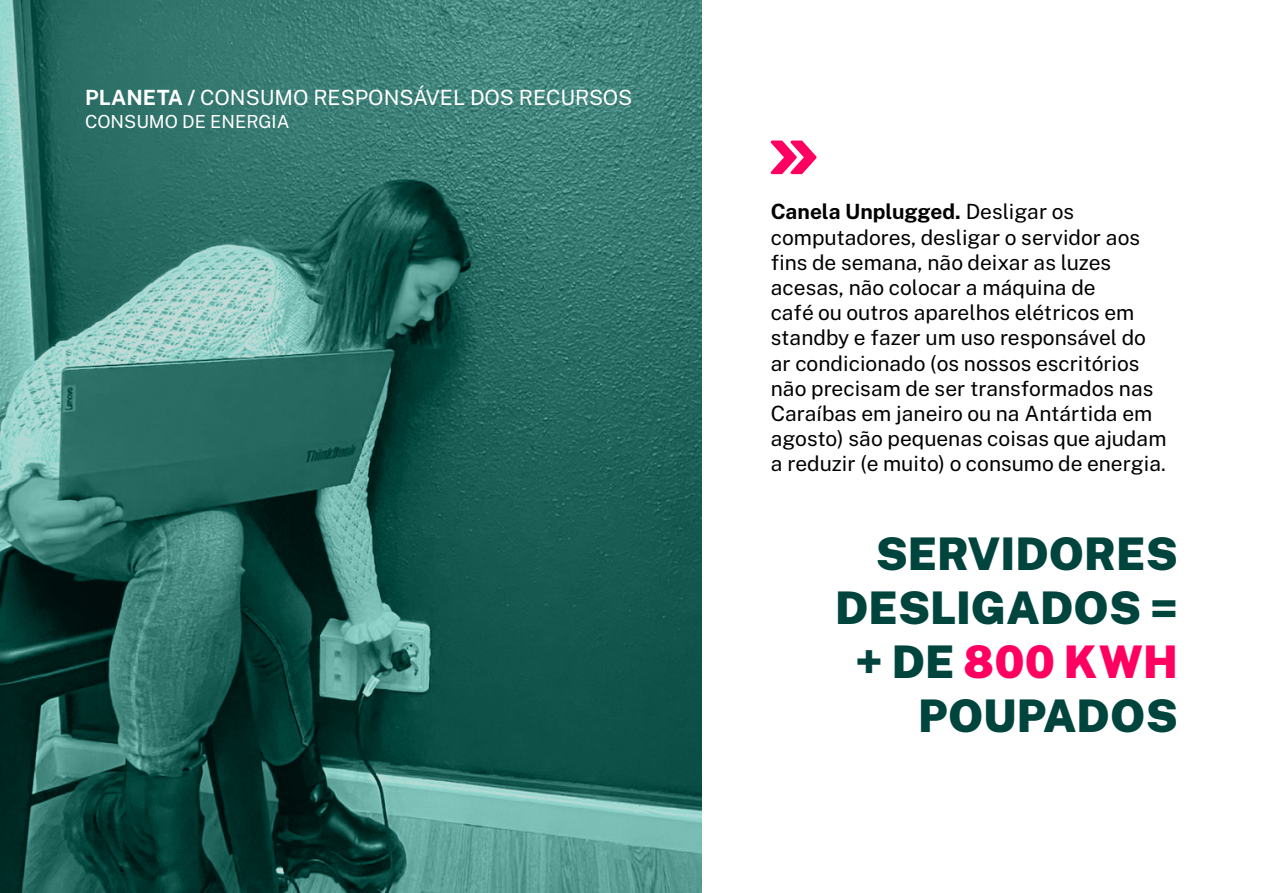
<style>
.page{position:relative;width:1263px;height:893px;background:#fff}
.page>*{position:absolute;margin:0;border:0;box-sizing:border-box;transform-origin:0 0}
.t1{font:900 45px/54px "Public Sans";color:#00453d;text-align:right}
.t2{font:21px/25.2px "Public Sans";color:#000}
.t3{font:21px "Public Sans";color:#fff}
.t4{font:18px "Public Sans";color:#fff}
.s1{font-weight:700}
.s2{color:#ff0061}
</style>
<div class="page">
<img style="left:0;top:0;width:702px;height:893px">
<svg style="left:771px;top:141px;width:46px;height:33px"></svg>
<p class="t3" style="left:85px;top:88px;width:549px"><span class="s1">PLANETA /</span> CONSUMO RESPONSÁVEL DOS RECURSOS</p>
<p class="t4" style="left:85px;top:113px;width:206px">CONSUMO DE ENERGIA</p>
<p class="t2" style="left:771px;top:200px;width:397px"><span class="s1">Canela Unplugged.</span> Desligar os computadores, desligar o servidor aos fins de semana, não deixar as luzes acesas, não colocar a máquina de<br>café ou outros aparelhos elétricos em standby e fazer um uso responsável do ar condicionado (os nossos escritórios não precisam de ser transformados nas Caraíbas em janeiro ou na Antártida em agosto) são pequenas coisas que ajudam a reduzir (e muito) o consumo de energia.</p>
<h1 class="t1" style="left:835px;top:529px;width:344px">SERVIDORES<br>DESLIGADOS = + DE <span class="s2">800 KWH<br></span>POUPADOS</h1>
</div>
